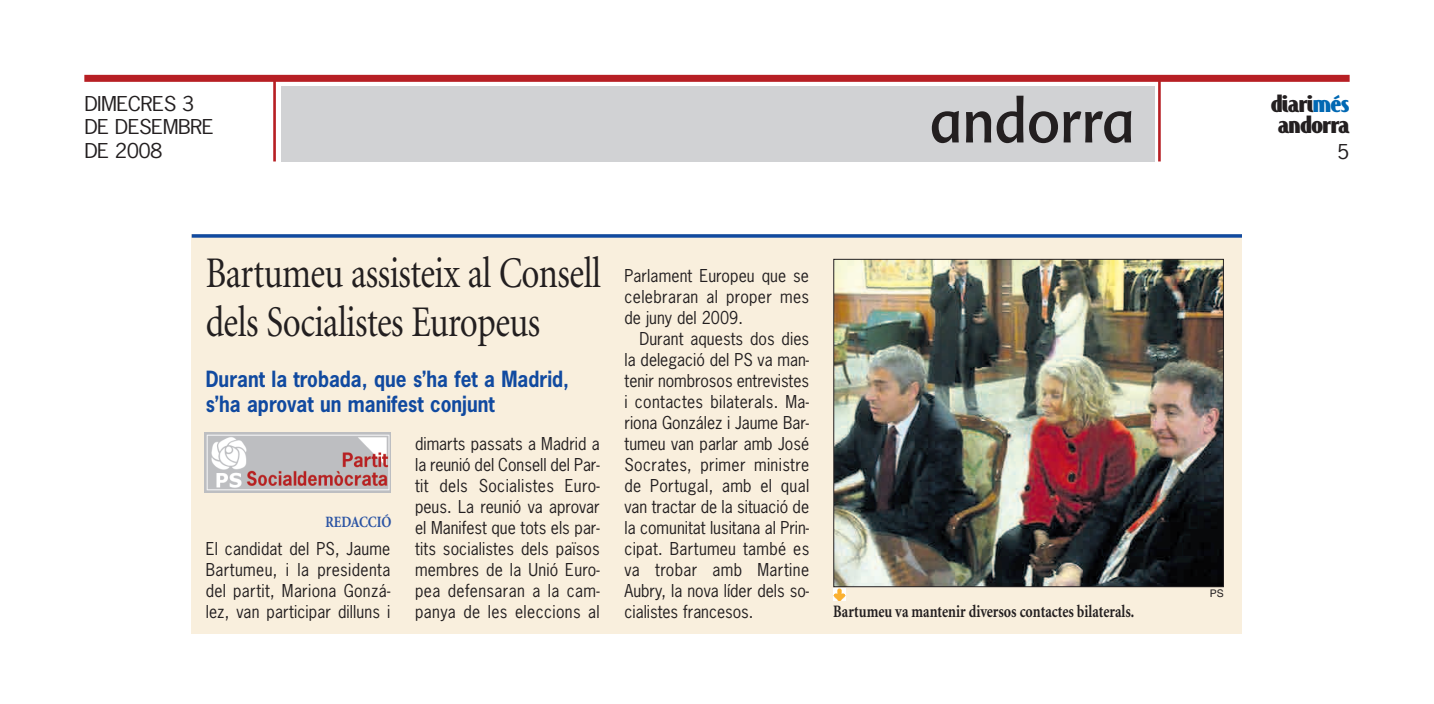
<style>
.page{position:relative;width:1434px;height:704px;background:#fff}
.page>*{position:absolute;margin:0;border:0;box-sizing:border-box;transform-origin:0 0}
.t1{font:61.25px "Advert";color:#231f20;scale:.9 1}
.t2{font:43.75px/49px "Minion";letter-spacing:-.015em;color:#231f20;scale:.8 1}
.t3{font:700 26.25px "Jandoni";letter-spacing:-.02em;color:#231f20;scale:1.12 1}
.t4{font:700 21px/25.2px "News Gothic";color:#114aa0;scale:.9 1}
.t5{font:19.25px/23.1px "News Gothic";letter-spacing:-.03em;color:#231f20;scale:1.12 1}
.t6{font:700 17.5px "Minion";color:#231f20;scale:.8 1}
.t7{font:16.62px/21px "News Gothic";letter-spacing:.015em;color:#231f20;text-align:justify;scale:.95 1}
.t8{font:700 15.75px "Minion";color:#2b54a4;scale:.85 1}
.t9{font:10.5px "Helvetica";color:#231f20}
.s1{color:#0168b3}
</style>
<div class="page">
<hr style="left:1158px;top:78px;width:2px;height:83px;background:#b71f24">
<div style="left:84px;top:75px;width:1265px;height:7px;background:#b71f24"></div>
<hr style="left:273px;top:78px;width:3px;height:83px;background:#b71f24">
<div style="left:281px;top:86px;width:873px;height:75px;background:#d1d2d4"></div>
<div style="left:192px;top:234px;width:1050px;height:400px;background:#f9efdd"></div>
<svg style="left:192px;top:234px;width:1050px;height:4px;background:#2d5ea7"></svg>
<img style="left:205px;top:432px;width:186px;height:60px">
<img style="left:835px;top:261px;width:387px;height:324px">
<div style="left:833px;top:259px;width:391px;height:328px;border:1px solid #231f20"></div>
<svg style="left:833px;top:588px;width:12px;height:12px"></svg>
<p class="t5" style="left:84px;top:93px;width:117px">DIMECRES 3<br>DE DESEMBRE<br>DE 2008</p>
<h1 class="t1" style="left:930px;top:85px;width:229px">andorra</h1>
<h2 class="t2" style="left:206px;top:252px;width:496px">Bartumeu assisteix al Consell dels Socialistes Europeus</h2>
<p class="t4" style="left:206px;top:367px;width:405px">Durant la trobada, que s’ha fet a Madrid, s’ha aprovat un manifest conjunt</p>
<p class="t8" style="left:325px;top:516px;width:79px">REDACCIÓ</p>
<p class="t7" style="left:206px;top:539px;width:196px">El candidat del PS, Jaume Bartumeu, i la presidenta del partit, Mariona Gonzá&shy;lez, van participar dilluns i</p>
<p class="t7" style="left:415px;top:434px;width:196px">dimarts passats a Madrid a la reunió del Consell del Par&shy;tit dels Socialistes Euro&shy;peus. La reunió va aprovar el Manifest que tots els par&shy;tits socialistes dels països membres de la Unió Euro&shy;pea defensaran a la cam&shy;panya de les eleccions al</p>
<p class="t7" style="left:624px;top:266px;width:196px">Parlament Europeu que se celebraran al proper mes de juny del 2009.</p>
<p class="t7" style="left:624px;top:329px;width:196px;text-indent:15px">Durant aquests dos dies la delegació del PS va man&shy;tenir nombrosos entrevistes i contactes bilaterals. Ma&shy;riona González i Jaume Bar&shy;tumeu van parlar amb José Socrates, primer ministre de Portugal, amb el qual van tractar de la situació de la comunitat lusitana al Prin&shy;cipat. Bartumeu també es va trobar amb Martine Aubry, la nova líder dels so&shy;cialistes francesos.</p>
<p class="t6" style="left:833px;top:604px;width:378px">Bartumeu va mantenir diversos contactes bilaterals.</p>
<h3 class="t3" style="left:1270px;top:87px;width:72px">diari<span class="s1">més</span></h3>
<h3 class="t3" style="left:1277px;top:108px;width:66px">andorra</h3>
<p class="t5" style="left:1337px;top:141px;width:13px">5</p>
<p class="t9" style="left:1210px;top:589px;width:16px">PS</p>
</div>
